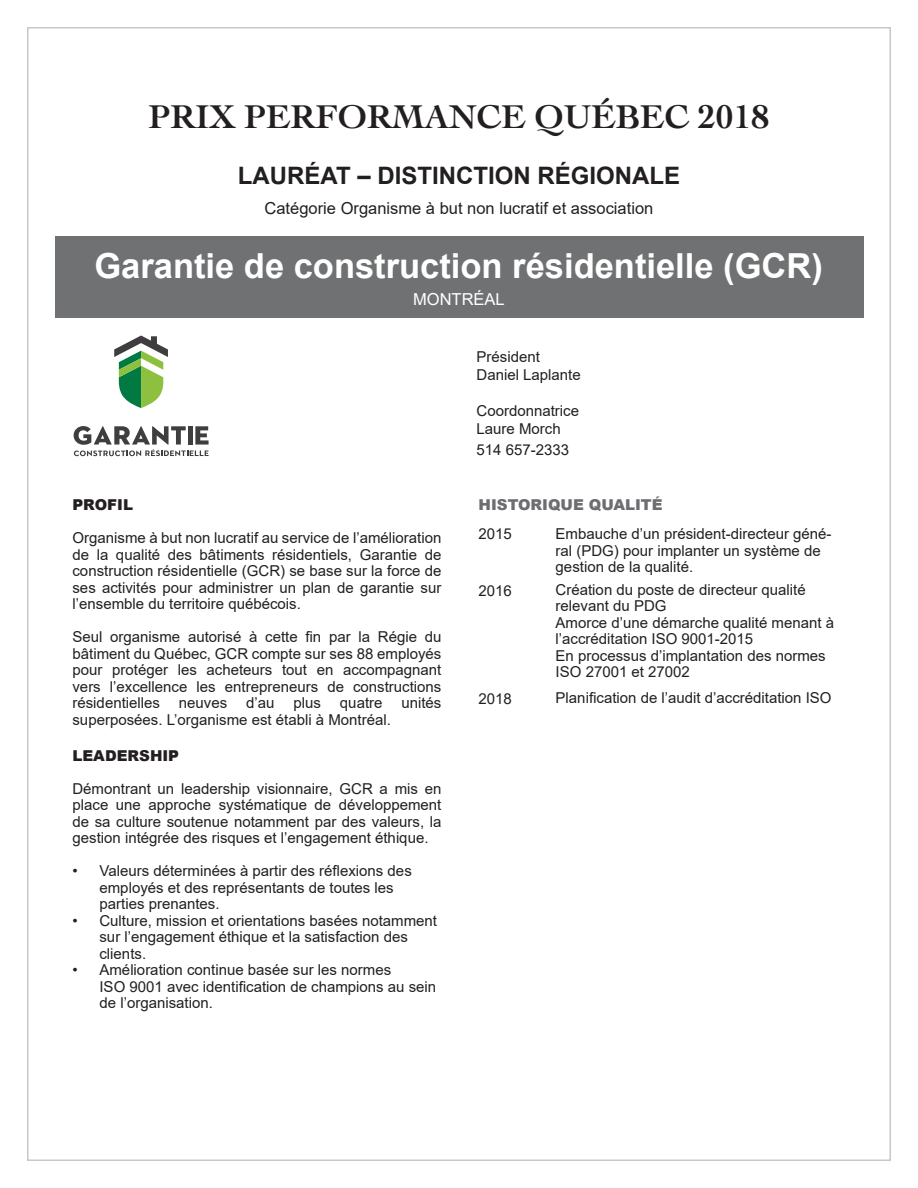
<style>
.page{position:relative;width:918px;height:1188px;background:#fff}
.page>*{position:absolute;margin:0;border:0;box-sizing:border-box;transform-origin:0 0}
.t1{font:700 34.5px "Arial";color:#fff}
.t2{font:700 34.5px "Cochin";color:#231f20}
.t3{font:700 24px "Arial";color:#231f20}
.t4{font:16.5px "Arial";color:#231f20}
.t5{font:16.5px "Arial";color:#fff}
.t6{font:15px/16.5px "Arial";color:#231f20}
.t7{font:900 15px "Arial";color:#6c6d70}
.t8{font:900 15px "Arial";color:#231f20}
</style>
<div class="page">
<div style="left:56px;top:236px;width:808px;height:82px;background:#707173"></div>
<svg style="left:74px;top:426px;width:135px;height:30px"></svg>
<svg style="left:114px;top:336px;width:54px;height:72px"></svg>
<p class="t2" style="left:148px;top:93px;width:623px">PRIX PERFORMANCE QUÉBEC 2018</p>
<p class="t3" style="left:238px;top:159px;width:444px">LAURÉAT – DISTINCTION RÉGIONALE</p>
<p class="t4" style="left:265px;top:197px;width:390px">Catégorie Organisme à but non lucratif et association</p>
<p class="t1" style="left:94px;top:241px;width:730px">Garantie de construction résidentielle (GCR)</p>
<p class="t5" style="left:413px;top:288px;width:93px">MONTRÉAL</p>
<p class="t8" style="left:72px;top:494px;width:62px">PROFIL</p>
<p class="t6" style="left:72px;top:530px;width:370px;text-align:justify">Organisme à but non lucratif au service de l’amélioration de la qualité des bâtiments résidentiels, Garantie de construction résidentielle (GCR) se base sur la force de ses activités pour administrer un plan de garantie sur l’ensemble du territoire québécois.</p>
<p class="t6" style="left:72px;top:629px;width:370px;text-align:justify">Seul organisme autorisé à cette fin par la Régie du bâtiment du Québec, GCR compte sur ses 88 employés pour protéger les acheteurs tout en accompagnant vers l’excellence les entrepreneurs de constructions résidentielles</p>
<p class="t6" style="left:179px;top:695px;width:50px">neuves</p>
<p class="t6" style="left:246px;top:695px;width:30px">d’au</p>
<p class="t6" style="left:294px;top:695px;width:29px">plus</p>
<p class="t6" style="left:340px;top:695px;width:44px">quatre</p>
<p class="t6" style="left:401px;top:695px;width:42px">unités</p>
<p class="t6" style="left:72px;top:711px;width:320px">superposées. L’organisme est établi à Montréal.</p>
<p class="t8" style="left:72px;top:744px;width:108px">LEADERSHIP</p>
<p class="t6" style="left:72px;top:780px;width:370px;text-align:justify">Démontrant un leadership visionnaire, GCR a mis en place une approche systématique de développement de sa culture soutenue notamment par des valeurs, la gestion intégrée des risques et l’engagement éthique.</p>
<p class="t6" style="left:99px;top:863px;width:314px;text-indent:-27px">• Valeurs déterminées à partir des réflexions des employés et des représentants de toutes les parties prenantes.</p>
<p class="t6" style="left:99px;top:912px;width:339px;text-indent:-27px">• Culture, mission et orientations basées notamment sur l’engagement éthique et la satisfaction des clients.</p>
<p class="t6" style="left:99px;top:962px;width:338px;text-indent:-27px">• Amélioration continue basée sur les normes<br>ISO 9001 avec identification de champions au sein de l’organisation.</p>
<p class="t6" style="left:477px;top:348px;width:65px">Président</p>
<p class="t6" style="left:477px;top:366px;width:106px">Daniel Laplante</p>
<p class="t6" style="left:477px;top:402px;width:104px">Coordonnatrice</p>
<p class="t6" style="left:477px;top:420px;width:86px">Laure Morch</p>
<p class="t6" style="left:477px;top:442px;width:94px">514 657-2333</p>
<p class="t7" style="left:479px;top:494px;width:185px">HISTORIQUE QUALITÉ</p>
<p class="t6" style="left:556px;top:526px;width:277px">Embauche d’un président-directeur géné&shy;ral (PDG) pour implanter un système de gestion de la qualité.</p>
<p class="t6" style="left:556px;top:581px;width:252px">Création du poste de directeur qualité</p>
<p class="t6" style="left:556px;top:598px;width:112px">relevant du PDG</p>
<p class="t6" style="left:556px;top:614px;width:280px">Amorce d’une démarche qualité menant à l’accréditation ISO 9001-2015</p>
<p class="t6" style="left:556px;top:647px;width:272px">En processus d’implantation des normes<br>ISO 27001 et 27002</p>
<p class="t6" style="left:556px;top:689px;width:277px">Planification de l’audit d’accréditation ISO</p>
<p class="t6" style="left:479px;top:526px;width:35px">2015</p>
<p class="t6" style="left:479px;top:583px;width:35px">2016</p>
<p class="t6" style="left:479px;top:691px;width:35px">2018</p>
</div>
